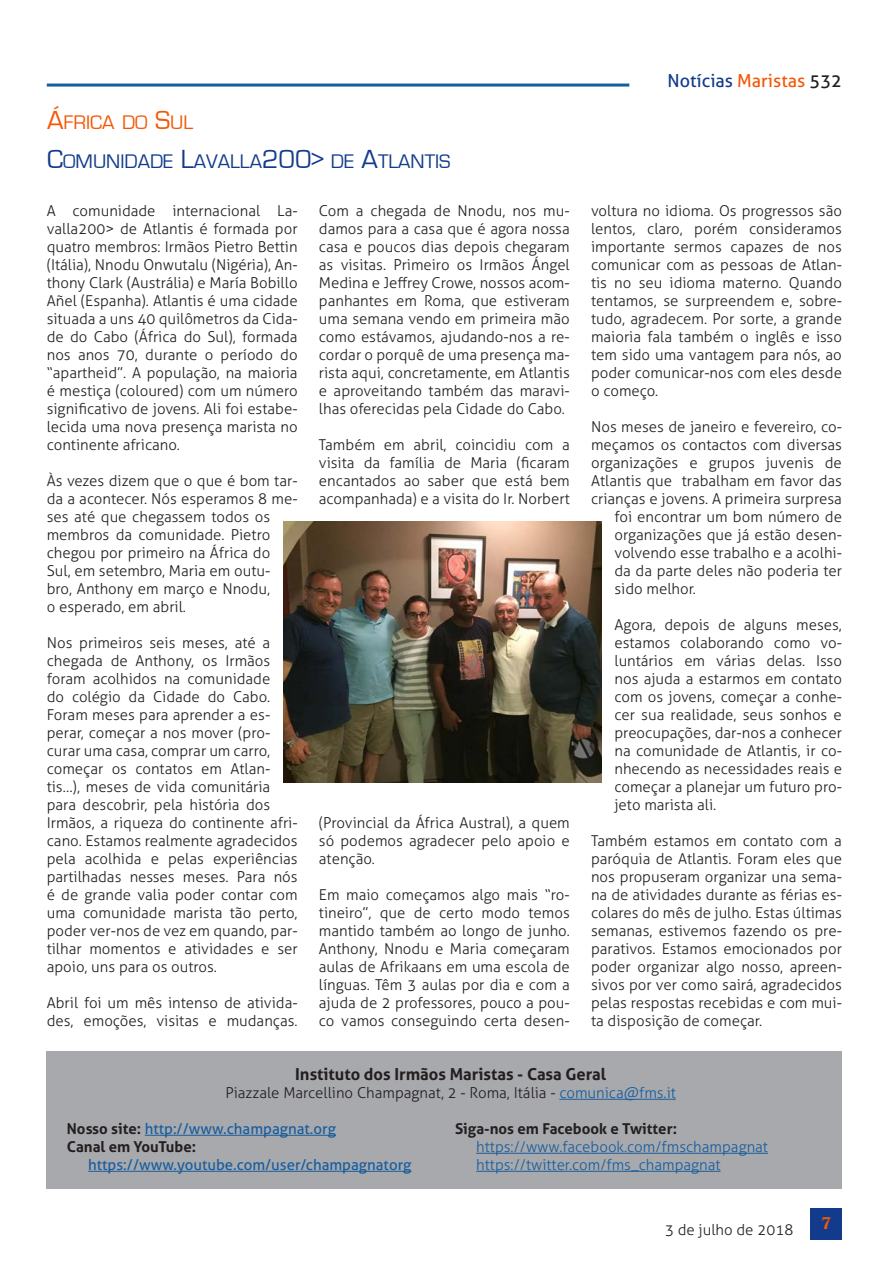
<style>
.page{position:relative;width:893px;height:1263px;background:#fff}
.page>*{position:absolute;margin:0;border:0;box-sizing:border-box;transform-origin:0 0}
.Titolo{font:20.25px "Eurostile";color:#123b8b}
.Titolo-2{font:20.25px "Eurostile";color:#f45706}
.t1{font:18px "Aller";color:#123b8b}
.t2{font:700 18px "Novarese IT Cby BT";color:#f45706}
.t3{font:700 16.5px "Aller";color:#231f20}
.Testo_normal{font:300 15px/18px "Aller";color:#231f20;text-align:justify}
.t4{font:700 15px/18px "Aller";color:#231f20}
.t5{font:300 15px/18px "Aller";color:#175d9e}
.t6{font:15px "Aller";color:#175d9e}
.s1{font-size:27px}
.s2{color:#f45706}
.s3{color:#231f20}
.s4{color:#175d9e}
.s5{font-weight:400;color:#175d9e}
</style>
<div class="page">
<hr style="left:47px;top:84px;width:582px;height:3px;background:#175d9e">
<div style="left:810px;top:1208px;width:32px;height:31px;background:#123b8b"></div>
<div style="left:47px;top:1051px;width:795px;height:138px;background:#a8a9ad"></div>
<hr style="left:559px;top:1099px;width:117px;height:1px;background:#175d9e">
<hr style="left:145px;top:1135px;width:191px;height:1px;background:#175d9e">
<hr style="left:88px;top:1171px;width:323px;height:1px;background:#175d9e">
<hr style="left:476px;top:1153px;width:292px;height:1px;background:#175d9e">
<hr style="left:476px;top:1171px;width:245px;height:1px;background:#175d9e">
<img style="left:283px;top:522px;width:319px;height:261px">
<p class="Titolo-2" style="left:47px;top:111px;width:148px"><span class="s1">Á</span>FRICA DO <span class="s1">S</span>UL</p>
<p class="Titolo" style="left:47px;top:151px;width:405px"><span class="s1">C</span>OMUNIDADE <span class="s1">L</span>AVALLA<span class="s1">200&gt;</span> DE <span class="s1">A</span>TLANTIS</p>
<p class="Testo_normal" style="left:47px;top:202px;width:252px">A comunidade internacional La&shy;valla200&gt; de Atlantis é formada por quatro membros: Irmãos Pietro Bettin (Itália), Nnodu Onwutalu (Nigéria), An&shy;thony Clark (Austrália) e María Bobillo Añel (Espanha). Atlantis é uma cidade situada a uns 40 quilômetros da Cida&shy;de do Cabo (África do Sul), formada nos anos 70, durante o período do “apartheid”. A população, na maioria é mestiça (coloured) com um número significativo de jovens. Ali foi estabe&shy;lecida uma nova presença marista no continente africano.</p>
<p class="Testo_normal" style="left:47px;top:472px;width:252px;text-align:left">Às vezes dizem que o que é bom tar&shy;da a acontecer. Nós esperamos 8 me&shy;ses até que chegassem todos os membros da comunidade. Pietro chegou por primeiro na África do<br>Sul, em setembro, Maria em outu&shy;bro, Anthony em março e Nnodu,<br>o esperado, em abril.</p>
<p class="Testo_normal" style="left:47px;top:634px;width:252px;text-align:left">Nos primeiros seis meses, até a chegada de Anthony, os Irmãos foram acolhidos na comunidade<br>do colégio da Cidade do Cabo.<br>Foram meses para aprender a es&shy;perar, começar a nos mover (pro&shy;curar uma casa, comprar um carro, começar os contatos em Atlan&shy;tis…), meses de vida comunitária para descobrir, pela história dos<br>Irmãos, a riqueza do continente afri&shy;cano. Estamos realmente agradecidos pela acolhida e pelas experiências partilhadas nesses meses. Para nós é de grande valia poder contar com uma comunidade marista tão perto, poder ver-nos de vez em quando, par&shy;tilhar momentos e atividades e ser apoio, uns para os outros.</p>
<p class="Testo_normal" style="left:47px;top:994px;width:252px">Abril foi um mês intenso de ativida&shy;des, emoções, visitas e mudanças.</p>
<p class="Testo_normal" style="left:319px;top:202px;width:252px">Com a chegada de Nnodu, nos mu&shy;damos para a casa que é agora nossa casa e poucos dias depois chegaram as visitas. Primeiro os Irmãos Ángel Medina e Jeffrey Crowe, nossos acom&shy;panhantes em Roma, que estiveram uma semana vendo em primeira mão como estávamos, ajudando-nos a re&shy;cordar o porquê de uma presença ma&shy;rista aqui, concretamente, em Atlantis e aproveitando também das maravi&shy;lhas oferecidas pela Cidade do Cabo.</p>
<p class="Testo_normal" style="left:319px;top:436px;width:252px">Também em abril, coincidiu com a visita da família de Maria (ficaram encantados ao saber que está bem acompanhada) e a visita do Ir. Norbert</p>
<p class="Testo_normal" style="left:319px;top:814px;width:252px">(Provincial da África Austral), a quem só podemos agradecer pelo apoio e atenção.</p>
<p class="Testo_normal" style="left:319px;top:886px;width:252px">Em maio começamos algo mais “ro&shy;tineiro”, que de certo modo temos mantido também ao longo de junho.<br>Anthony, Nnodu e Maria começaram aulas de Afrikaans em uma escola de línguas. Têm 3 aulas por dia e com a ajuda de 2 professores, pouco a pou&shy;co vamos conseguindo certa desen-</p>
<p class="t1" style="left:667px;top:69px;width:176px">Notícias <span class="s2">Maristas</span> <span class="s3">532</span></p>
<p class="Testo_normal" style="left:591px;top:202px;width:252px">voltura no idioma. Os progressos são lentos, claro, porém consideramos importante sermos capazes de nos comunicar com as pessoas de Atlan&shy;tis no seu idioma materno. Quando tentamos, se surpreendem e, sobre&shy;tudo, agradecem. Por sorte, a grande maioria fala também o inglês e isso tem sido uma vantagem para nós, ao poder comunicar-nos com eles desde o começo.</p>
<p class="Testo_normal" style="left:591px;top:418px;width:252px">Nos meses de janeiro e fevereiro, co-</p>
<p class="Testo_normal" style="left:591px;top:436px;width:252px">meçamos os contactos com diversas</p>
<p class="Testo_normal" style="left:591px;top:454px;width:252px">organizações e grupos juvenis de</p>
<p class="Testo_normal" style="left:591px;top:472px;width:252px">Atlantis que trabalham em favor das</p>
<p class="Testo_normal" style="left:591px;top:490px;width:252px">crianças e jovens. A primeira surpresa</p>
<p class="Testo_normal" style="left:614px;top:508px;width:229px">foi encontrar um bom número de</p>
<p class="Testo_normal" style="left:614px;top:526px;width:229px">organizações que já estão desen-</p>
<p class="Testo_normal" style="left:614px;top:544px;width:229px">volvendo esse trabalho e a acolhi-</p>
<p class="Testo_normal" style="left:614px;top:562px;width:229px">da da parte deles não poderia ter</p>
<p class="Testo_normal" style="left:614px;top:580px;width:83px">sido melhor.</p>
<p class="Testo_normal" style="left:614px;top:616px;width:229px">Agora, depois de alguns meses, estamos colaborando como vo&shy;luntários em várias delas. Isso nos ajuda a estarmos em contato com os jovens, começar a conhe&shy;cer sua realidade, seus sonhos e preocupações, dar-nos a conhecer na comunidade de Atlantis, ir co&shy;nhecendo as necessidades reais e começar a planejar um futuro pro&shy;jeto marista ali.</p>
<p class="Testo_normal" style="left:591px;top:832px;width:252px">Também estamos em contato com a paróquia de Atlantis. Foram eles que nos propuseram organizar una sema&shy;na de atividades durante as férias es&shy;colares do mês de julho. Estas últimas semanas, estivemos fazendo os pre&shy;parativos. Estamos emocionados por poder organizar algo nosso, apreen&shy;sivos por ver como sairá, agradecidos pelas respostas recebidas e com mui&shy;ta disposição de começar.</p>
<p class="t3" style="left:295px;top:1064px;width:312px">Instituto dos Irmãos Maristas - Casa Geral</p>
<p class="Testo_normal" style="left:226px;top:1084px;width:452px">Piazzale Marcellino Champagnat, 2 - Roma, Itália - <span class="s4">comunica@fms.it</span></p>
<p class="t4" style="left:67px;top:1120px;width:270px">Nosso site: <span class="s5">http://www.champagnat.org<br></span>Canal em YouTube:</p>
<p class="t6" style="left:88px;top:1156px;width:325px">https://www.youtube.com/user/champagnatorg</p>
<p class="t4" style="left:455px;top:1120px;width:224px">Siga-nos em Facebook e Twitter:</p>
<p class="t5" style="left:476px;top:1138px;width:293px">https://www.facebook.com/fmschampagnat https://twitter.com/fms_champagnat</p>
<p class="Testo_normal" style="left:665px;top:1220px;width:130px">3 de julho de 2018</p>
<p class="t2" style="left:821px;top:1212px;width:12px">7</p>
</div>
